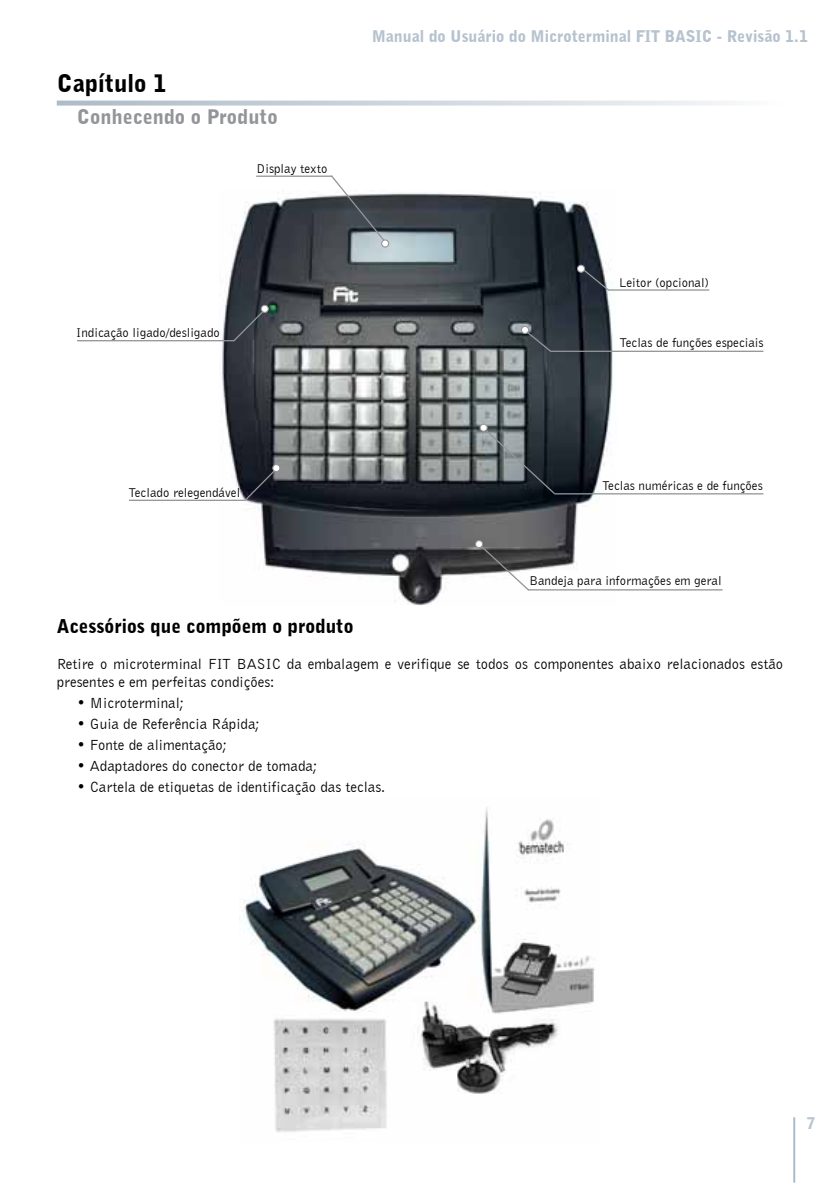
<style>
.page{position:relative;width:840px;height:1191px;background:#fff}
.page>*{position:absolute;margin:0;border:0;box-sizing:border-box;transform-origin:0 0}
.t1{font:900 24px "Bell Gothic BT";color:#000}
.t2{font:900 20px "Bell Gothic BT";color:#939598}
.t3{font:900 19px "Bell Gothic BT";color:#000}
.t4{font:900 16px "Bell Gothic BT";color:#b6c2ce}
.t5{font:15px/18px "Bell Gothic BT";color:#000}
.t6{font:13px "Bell Gothic BT";color:#000}
</style>
<div class="page">
<hr style="left:792px;top:1117px;width:2px;height:65px;background:#adbcc8">
<img style="left:218px;top:192px;width:398px;height:414px">
<svg style="left:329px;top:175px;width:57px;height:68px"></svg>
<svg style="left:232px;top:306px;width:36px;height:37px"></svg>
<svg style="left:243px;top:465px;width:37px;height:37px"></svg>
<div style="left:381px;top:240px;width:7px;height:7px;background:#fff;border-radius:50%"></div>
<div style="left:381px;top:239px;width:8px;height:8px;border:1px solid #939598;border-radius:50%"></div>
<svg style="left:581px;top:268px;width:29px;height:24px"></svg>
<svg style="left:577px;top:265px;width:7px;height:7px"></svg>
<div style="left:576px;top:265px;width:8px;height:8px;border:1px solid #939598;border-radius:50%"></div>
<div style="left:261px;top:305px;width:7px;height:7px;background:#fff;border-radius:50%"></div>
<div style="left:260px;top:305px;width:9px;height:8px;border:1px solid #939598;border-radius:50%"></div>
<div style="left:272px;top:464px;width:8px;height:7px;background:#fff;border-radius:50%"></div>
<div style="left:272px;top:464px;width:8px;height:8px;border:1px solid #939598;border-radius:50%"></div>
<svg style="left:523px;top:329px;width:29px;height:24px"></svg>
<svg style="left:521px;top:326px;width:7px;height:7px"></svg>
<div style="left:520px;top:326px;width:9px;height:8px;border:1px solid #939598;border-radius:50%"></div>
<svg style="left:480px;top:425px;width:76px;height:70px;background:#4a5358"></svg>
<svg style="left:476px;top:542px;width:54px;height:50px"></svg>
<div style="left:480px;top:424px;width:7px;height:7px;background:#fff;border-radius:50%"></div>
<div style="left:479px;top:423px;width:8px;height:9px;border:1px solid #939598;border-radius:50%"></div>
<svg style="left:475px;top:540px;width:7px;height:7px"></svg>
<div style="left:474px;top:540px;width:9px;height:8px;border:1px solid #939598;border-radius:50%"></div>
<hr style="left:77px;top:340px;width:157px;height:1px;background:#939598">
<hr style="left:129px;top:499px;width:116px;height:2px;background:#939598">
<hr style="left:527px;top:589px;width:195px;height:1px;background:#939598">
<hr style="left:554px;top:493px;width:209px;height:1px;background:#939598">
<hr style="left:550px;top:351px;width:213px;height:1px;background:#939598">
<hr style="left:607px;top:289px;width:101px;height:2px;background:#939598">
<hr style="left:256px;top:175px;width:76px;height:2px;background:#939598">
<img style="left:239px;top:807px;width:356px;height:326px">
<svg style="left:57px;top:101px;width:678px;height:5px;background:#d2d9e0"></svg>
<h1 class="t1" style="left:57px;top:68px;width:111px">Capítulo 1</h1>
<h2 class="t2" style="left:77px;top:104px;width:202px">Conhecendo o Produto</h2>
<p class="t6" style="left:257px;top:160px;width:72px">Display texto</p>
<p class="t6" style="left:76px;top:324px;width:145px">Indicação ligado/desligado</p>
<p class="t4" style="left:371px;top:26px;width:437px">Manual do Usuário do Microterminal FIT BASIC - Revisão 1.1</p>
<p class="t6" style="left:618px;top:274px;width:92px">Leitor (opcional)</p>
<p class="t6" style="left:619px;top:335px;width:145px">Teclas de funções especiais</p>
<p class="t6" style="left:129px;top:484px;width:113px">Teclado relegendável</p>
<p class="t6" style="left:602px;top:477px;width:162px">Teclas numéricas e de funções</p>
<p class="t6" style="left:529px;top:573px;width:194px">Bandeja para informações em geral</p>
<p class="t3" style="left:57px;top:614px;width:298px">Acessórios que compõem o produto</p>
<p class="t5" style="left:57px;top:655px;width:727px">Retire o microterminal FIT BASIC da embalagem e verifique se todos os componentes abaixo relacionados estão presentes e em perfeitas condições:</p>
<p class="t5" style="left:77px;top:694px;width:109px">• Microterminal;</p>
<p class="t5" style="left:77px;top:715px;width:184px">• Guia de Referência Rápida;</p>
<p class="t5" style="left:77px;top:736px;width:152px">• Fonte de alimentação;</p>
<p class="t5" style="left:77px;top:757px;width:242px">• Adaptadores do conector de tomada;</p>
<p class="t5" style="left:77px;top:778px;width:310px">• Cartela de etiquetas de identificação das teclas.</p>
<p class="t4" style="left:806px;top:1113px;width:10px">7</p>
</div>
